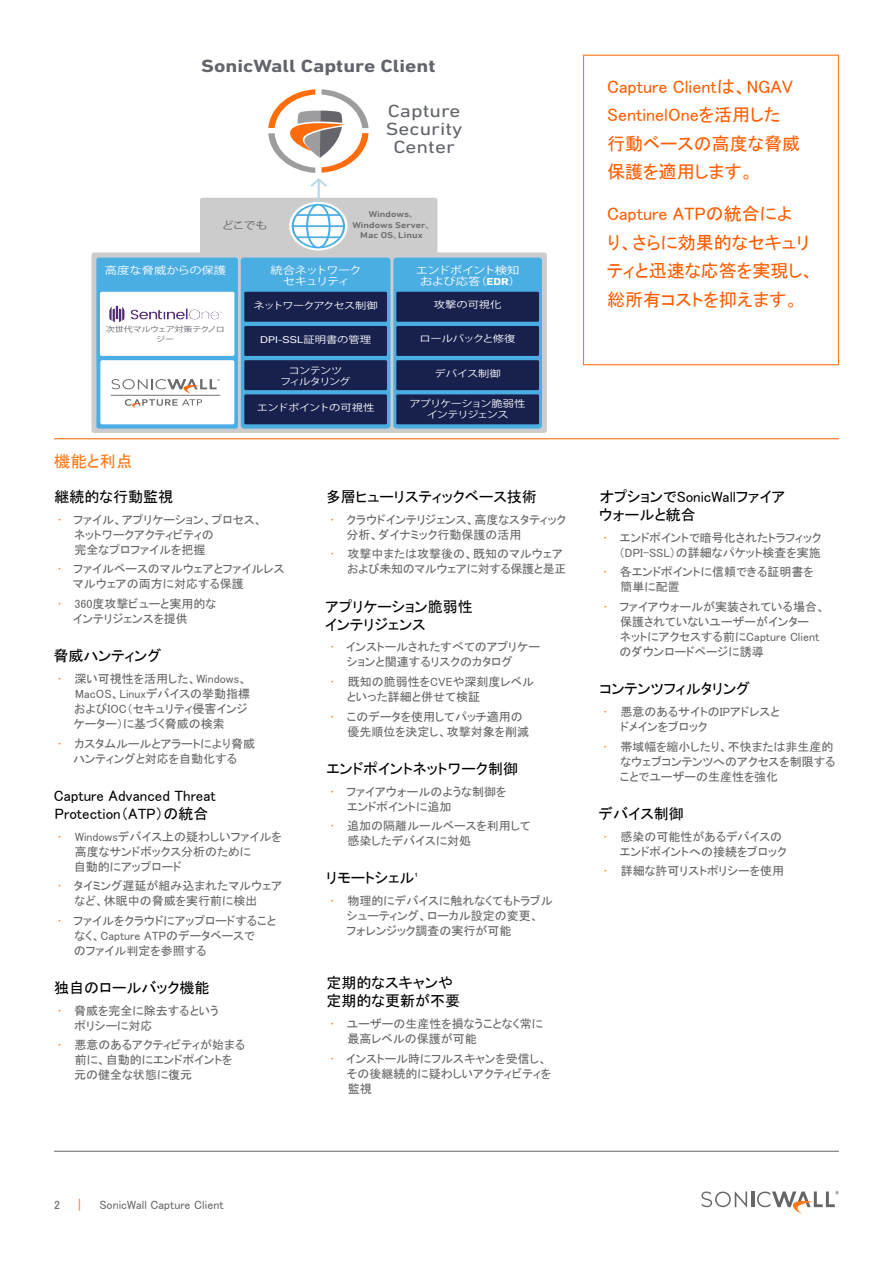
<style>
.page{position:relative;width:893px;height:1263px;background:#fff}
.page>*{position:absolute;margin:0;border:0;box-sizing:border-box;transform-origin:0 0}
.t1{font:18px/28.5px "MS P Gothic";color:#ff5d00}
.t2{font:700 18px "DIN Next LT Pro";color:#61646a;scale:1.2 1}
.t3{font:18px/18px "DIN Next LT Pro";color:#61646a;text-align:center;scale:1.2 1}
.t4{font:16.5px "MS P Gothic";color:#ff791a}
.t5{font:15px/18px "MS P Gothic";color:#000}
.t6{font:12px/15px "MS P Gothic";color:#666}
.t7{font:12px/15px "MS P Gothic";letter-spacing:-.025em;color:#666;text-align:right}
.t8{font:12px "MS P Gothic";color:#ff791a}
.t9{font:10.2px/11.1px "Koz Go Pr 6 N";letter-spacing:-.05em;color:#fff;text-align:center;scale:1.2 1}
.t10{font:10.2px/11.1px "Koz Go Pr 6 N";letter-spacing:-.1em;color:#fff;text-align:center;scale:1.2 1}
.t11{font:10.2px "Koz Go Pr 6 N";color:#fff;scale:1.2 1}
.t12{font:10.2px "Koz Go Pr 6 N";color:#666766;scale:1.2 1}
.t13{font:9.45px/11.1px "Koz Go Pr 6 N";letter-spacing:-.09em;color:#fff;text-align:center;scale:1.2 1}
.t14{font:9.45px "Koz Go Pr 6 N";letter-spacing:-.04em;color:#fff;scale:1.2 1}
.t15{font:9.45px "Aktiv Grotesk";color:#fff;scale:1.2 1}
.t16{font:9.45px "Koz Go Pr 6 N";letter-spacing:-.065em;color:#fff;scale:1.2 1}
.t17{font:500 8.55px/10.2px "DIN Next LT Pro";color:#666766;text-align:center;scale:1.2 1}
.t18{font:7.5px/9.9px "Koz Go Pr 6 N";letter-spacing:-.035em;color:#61646a;text-align:center;scale:1.2 1}
.s1{font-family:"Koz Go Pr 6 N";font-weight:400}
.s2{font-family:"DIN Next LT Pro";font-weight:700}
.s3{font-family:"Koz Go Pr 6 N"}
.s4{color:#ff791a}
</style>
<div class="page">
<hr style="left:751px;top:1191px;width:3px;height:16px;background:#666">
<svg style="left:701px;top:1191px;width:46px;height:16px"></svg>
<svg style="left:757px;top:1191px;width:82px;height:23px"></svg>
<hr style="left:54px;top:1151px;width:785px;height:1px;background:#666">
<hr style="left:54px;top:438px;width:785px;height:1px;background:#ff5d00">
<div style="left:92px;top:252px;width:455px;height:181px;background:#ccc;border-radius:3px"></div>
<div style="left:96px;top:258px;width:142px;height:171px;background:#4baee2;border-radius:2px"></div>
<div style="left:241px;top:258px;width:149px;height:171px;background:#4baee2;border-radius:3px"></div>
<div style="left:393px;top:258px;width:149px;height:171px;background:#4baee2;border-radius:3px"></div>
<div style="left:200px;top:198px;width:237px;height:56px;background:#ccc;border-radius:2px"></div>
<hr style="left:318px;top:180px;width:2px;height:20px;background:#b5d7eb">
<svg style="left:289px;top:202px;width:59px;height:48px"></svg>
<svg style="left:292px;top:204px;width:53px;height:44px"></svg>
<div style="left:244px;top:326px;width:143px;height:30px;background:#18204e"></div>
<div style="left:396px;top:326px;width:143px;height:30px;background:#18204e"></div>
<div style="left:244px;top:292px;width:143px;height:30px;background:#18204e"></div>
<div style="left:100px;top:292px;width:134px;height:64px;background:#fff;border-radius:2px"></div>
<div style="left:100px;top:360px;width:134px;height:64px;background:#fff;border-radius:2px"></div>
<div style="left:396px;top:292px;width:143px;height:30px;background:#18204e"></div>
<div style="left:244px;top:394px;width:143px;height:30px;background:#18204e"></div>
<div style="left:396px;top:394px;width:143px;height:30px;background:#18204e"></div>
<div style="left:244px;top:360px;width:143px;height:30px;background:#18204e"></div>
<div style="left:396px;top:360px;width:143px;height:30px;background:#18204e"></div>
<img style="left:109px;top:305px;width:113px;height:18px">
<svg style="left:268px;top:89px;width:101px;height:98px"></svg>
<svg style="left:112px;top:379px;width:108px;height:29px"></svg>
<hr style="left:111px;top:395px;width:109px;height:1px;background:#696a6c">
<div style="left:583px;top:55px;width:256px;height:310px;border:1px solid #ff791a"></div>
<h1 class="t2" style="left:201px;top:56px;width:197px">SonicWall Capture Client</h1>
<p class="t12" style="left:222px;top:219px;width:40px">どこでも</p>
<h1 class="t3" style="left:386px;top:101px;width:65px">Capture<br>Security<br>Center</h1>
<p class="t17" style="left:352px;top:209px;width:71px">Windows<span class="s1">、<br></span>Windows Server<span class="s1">、<br></span>Mac OS<span class="s1">、</span>Linux</p>
<p class="t11" style="left:105px;top:264px;width:103px">高度な脅威からの保護</p>
<p class="t18" style="left:106px;top:325px;width:101px">次世代マルウェア対策テクノロジー</p>
<h2 class="t4" style="left:54px;top:453px;width:80px">機能と利点</h2>
<p class="t10" style="left:270px;top:264px;width:78px">統合ネットワークセキュリティ</p>
<p class="t9" style="left:416px;top:264px;width:89px">エンドポイント検知および応答（<span class="s2">EDR</span>）</p>
<p class="t13" style="left:253px;top:300px;width:105px">ネットワークアクセス制御</p>
<p class="t16" style="left:434px;top:300px;width:58px">攻撃の可視化</p>
<p class="t15" style="left:260px;top:334px;width:94px">DPI-SSL<span class="s3">証明書の管理</span></p>
<p class="t14" style="left:420px;top:333px;width:81px">ロールバックと修復</p>
<p class="t13" style="left:280px;top:365px;width:60px">コンテンツ<br>フィルタリング</p>
<p class="t16" style="left:434px;top:368px;width:57px">デバイス制御</p>
<p class="t14" style="left:257px;top:402px;width:99px">エンドポイントの可視性</p>
<p class="t13" style="left:410px;top:398px;width:98px">アプリケーション脆弱性インテリジェンス</p>
<p class="t5" style="left:55px;top:487px;width:120px">継続的な行動監視</p>
<p class="t6" style="left:74px;top:512px;width:190px;text-indent:-16px"><span class="s4">•</span> ファイル、アプリケーション、プロセス、ネットワークアクティビティの<br>完全なプロファイルを把握</p>
<p class="t6" style="left:73px;top:561px;width:213px;text-indent:-15px"><span class="s4">•</span> ファイルベースのマルウェアとファイルレスマルウェアの両方に対応する保護</p>
<p class="t6" style="left:73px;top:596px;width:145px;text-indent:-15px"><span class="s4">•</span> 360度攻撃ビューと実用的なインテリジェンスを提供</p>
<p class="t5" style="left:54px;top:647px;width:110px">脅威ハンティング</p>
<p class="t6" style="left:74px;top:671px;width:178px;text-indent:-15px"><span class="s4">•</span> 深い可視性を活用した、Windows、<br>MacOS、Linuxデバイスの挙動指標およびIOC（セキュリティ侵害インジケーター）に基づく脅威の検索</p>
<p class="t6" style="left:58px;top:736px;width:198px;text-align:center"><span class="s4">•</span> カスタムルールとアラートにより脅威ハンティングと対応を自動化する</p>
<p class="t5" style="left:54px;top:786px;width:163px">Capture Advanced Threat<br>Protection（ATP）の統合</p>
<p class="t6" style="left:74px;top:829px;width:209px;text-indent:-15px"><span class="s4">•</span> Windowsデバイス上の疑わしいファイルを高度なサンドボックス分析のために<br>自動的にアップロード</p>
<p class="t6" style="left:75px;top:878px;width:209px;text-indent:-16px"><span class="s4">•</span> タイミング遅延が組み込まれたマルウェアなど、休眠中の脅威を実行前に検出</p>
<p class="t6" style="left:74px;top:913px;width:204px;text-indent:-15px"><span class="s4">•</span> ファイルをクラウドにアップロードすることなく、Capture ATPのデータベースで<br>のファイル判定を参照する</p>
<p class="t5" style="left:54px;top:978px;width:157px">独自のロールバック機能</p>
<p class="t6" style="left:75px;top:1003px;width:146px;text-indent:-16px"><span class="s4">•</span> 脅威を完全に除去するというポリシーに対応</p>
<p class="t6" style="left:74px;top:1037px;width:172px;text-indent:-16px"><span class="s4">•</span> 悪意のあるアクティビティが始まる前に、自動的にエンドポイントを元の健全な状態に復元</p>
<p class="t5" style="left:326px;top:487px;width:213px">多層ヒューリスティックベース技術</p>
<p class="t6" style="left:347px;top:512px;width:221px;text-indent:-15px"><span class="s4">•</span> クラウドインテリジェンス、高度なスタティック分析、ダイナミック行動保護の活用</p>
<p class="t7" style="left:331px;top:546px;width:237px"><span class="s4">•</span> 攻撃中または攻撃後の、既知のマルウェアおよび未知のマルウェアに対する保護と是正</p>
<p class="t5" style="left:325px;top:597px;width:149px">アプリケーション脆弱性インテリジェンス</p>
<p class="t6" style="left:347px;top:639px;width:194px;text-indent:-16px"><span class="s4">•</span> インストールされたすべてのアプリケーションと関連するリスクのカタログ</p>
<p class="t6" style="left:347px;top:674px;width:189px;text-indent:-15px"><span class="s4">•</span> 既知の脆弱性をCVEや深刻度レベルといった詳細と併せて検証</p>
<p class="t6" style="left:347px;top:709px;width:183px;text-indent:-16px"><span class="s4">•</span> このデータを使用してパッチ適用の優先順位を決定し、攻撃対象を削減</p>
<p class="t5" style="left:326px;top:759px;width:193px">エンドポイントネットワーク制御</p>
<p class="t6" style="left:347px;top:784px;width:161px;text-indent:-16px"><span class="s4">•</span> ファイアウォールのような制御をエンドポイントに追加</p>
<p class="t6" style="left:347px;top:818px;width:185px;text-indent:-16px"><span class="s4">•</span> 追加の隔離ルールベースを利用して感染したデバイスに対処</p>
<p class="t5" style="left:326px;top:869px;width:93px">リモートシェル¹</p>
<p class="t6" style="left:346px;top:893px;width:208px;text-indent:-15px"><span class="s4">•</span> 物理的にデバイスに触れなくてもトラブルシューティング、ローカル設定の変更、<br>フォレンジック調査の実行が可能</p>
<p class="t5" style="left:326px;top:974px;width:135px">定期的なスキャンや定期的な更新が不要</p>
<p class="t6" style="left:347px;top:1016px;width:197px;text-indent:-16px"><span class="s4">•</span> ユーザーの生産性を損なうことなく常に最高レベルの保護が可能</p>
<p class="t6" style="left:346px;top:1051px;width:206px;text-indent:-15px"><span class="s4">•</span> インストール時にフルスキャンを受信し、その後継続的に疑わしいアクティビティを監視</p>
<h1 class="t1" style="left:607px;top:72px;width:194px">Capture Clientは、NGAV<br>SentinelOneを活用した行動ベースの高度な脅威保護を適用します。</h1>
<h1 class="t1" style="left:607px;top:200px;width:208px">Capture ATPの統合によ<br>り、さらに効果的なセキュリティと迅速な応答を実現し、総所有コストを抑えます。</h1>
<p class="t5" style="left:599px;top:487px;width:188px">オプションでSonicWallファイアウォールと統合</p>
<p class="t6" style="left:604px;top:530px;width:219px;text-align:right"><span class="s4">•</span> エンドポイントで暗号化されたトラフィック（DPI-SSL）の詳細なパケット検査を実施</p>
<p class="t6" style="left:620px;top:564px;width:195px;text-indent:-16px"><span class="s4">•</span> 各エンドポイントに信頼できる証明書を簡単に配置</p>
<p class="t6" style="left:620px;top:599px;width:207px;text-indent:-15px"><span class="s4">•</span> ファイアウォールが実装されている場合、保護されていないユーザーがインター<br>ネットにアクセスする前にCapture Clientのダウンロードページに誘導</p>
<p class="t5" style="left:600px;top:680px;width:152px">コンテンツフィルタリング</p>
<p class="t6" style="left:620px;top:704px;width:161px;text-indent:-16px"><span class="s4">•</span> 悪意のあるサイトのIPアドレスとドメインをブロック</p>
<p class="t6" style="left:620px;top:739px;width:217px;text-indent:-16px"><span class="s4">•</span> 帯域幅を縮小したり、不快または非生産的なウェブコンテンツへのアクセスを制限することでユーザーの生産性を強化</p>
<p class="t5" style="left:599px;top:804px;width:87px">デバイス制御</p>
<p class="t6" style="left:620px;top:829px;width:168px;text-indent:-16px"><span class="s4">•</span> 感染の可能性があるデバイスのエンドポイントへの接続をブロック</p>
<p class="t6" style="left:604px;top:863px;width:181px"><span class="s4">•</span> 詳細な許可リストポリシーを使用</p>
<p class="t6" style="left:54px;top:1197px;width:7px">2</p>
<p class="t8" style="left:78px;top:1199px;width:4px">|</p>
<p class="t6" style="left:99px;top:1197px;width:126px">SonicWall Capture Client</p>
</div>
